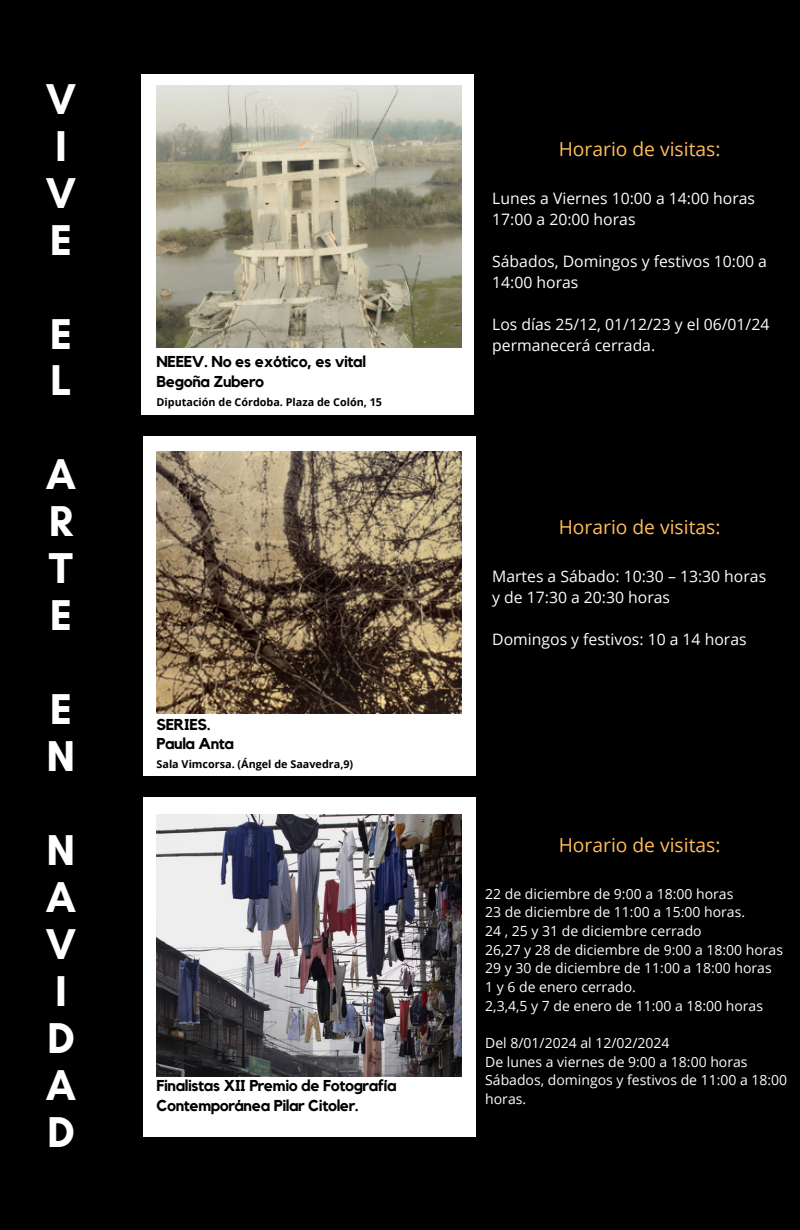
<style>
.page{position:relative;width:800px;height:1230px;background:#fff}
.page>*{position:absolute;margin:0;border:0;box-sizing:border-box;transform-origin:0 0}
.t1{font:700 43.93px/46.9px "Glacial Indifference";color:#fff;text-align:justify}
.t2{font:19.25px "Open Sans";color:#ffbd59}
.t3{font:15.75px/21px "Open Sans";color:#fcfdfd}
.t4{font:700 15.75px/19.6px "Kollektif";letter-spacing:-.025em;color:#000}
.t5{font:14px/18.7px "Open Sans";color:#fcfdfd}
.t6{font:700 10.85px "Open Sans";color:#000}
</style>
<div class="page">
<div style="left:0;top:0;width:799px;height:1230px;background:#000"></div>
<div style="left:141px;top:74px;width:332px;height:340px;background:#fff"></div>
<img style="left:156px;top:85px;width:305px;height:263px">
<div style="left:143px;top:436px;width:332px;height:340px;background:#fff"></div>
<div style="left:143px;top:797px;width:332px;height:340px;background:#fff"></div>
<img style="left:156px;top:451px;width:305px;height:263px">
<img style="left:156px;top:814px;width:305px;height:262px">
<p class="t1" style="left:46px;top:75px;width:32px">V</p>
<p class="t1" style="left:55px;top:122px;width:13px">I</p>
<p class="t1" style="left:46px;top:169px;width:32px">V<br>E</p>
<p class="t1" style="left:50px;top:310px;width:24px">E</p>
<p class="t1" style="left:50px;top:357px;width:23px">L</p>
<p class="t1" style="left:46px;top:450px;width:32px">A R T E</p>
<p class="t1" style="left:47px;top:685px;width:30px">E<br>N</p>
<p class="t1" style="left:46px;top:826px;width:32px">N A V</p>
<p class="t1" style="left:55px;top:967px;width:13px">I</p>
<p class="t1" style="left:46px;top:1014px;width:32px">D A D</p>
<p class="t4" style="left:156px;top:352px;width:211px">NEEEV. No es exótico, es vital</p>
<p class="t4" style="left:156px;top:372px;width:109px">Begoña Zubero</p>
<p class="t6" style="left:156px;top:394px;width:227px">Diputación de Córdoba. Plaza de Colón, 15</p>
<p class="t4" style="left:156px;top:715px;width:56px">SERIES.</p>
<p class="t4" style="left:156px;top:735px;width:79px">Paula Anta</p>
<p class="t6" style="left:156px;top:757px;width:198px">Sala Vimcorsa. (Ángel de Saavedra,9)</p>
<p class="t4" style="left:156px;top:1076px;width:242px">Finalistas XII Premio de Fotografía<br>Contemporánea Pilar Citoler.</p>
<p class="t2" style="left:558px;top:135px;width:163px">Horario de visitas:</p>
<p class="t3" style="left:492px;top:187px;width:264px">Lunes a Viernes 10:00 a 14:00 horas</p>
<p class="t3" style="left:492px;top:208px;width:145px">17:00 a 20:00 horas</p>
<p class="t3" style="left:492px;top:250px;width:276px">Sábados, Domingos y festivos 10:00 a<br>14:00 horas</p>
<p class="t3" style="left:492px;top:313px;width:278px">Los días 25/12, 01/12/23 y el 06/01/24 permanecerá cerrada.</p>
<p class="t2" style="left:558px;top:513px;width:163px">Horario de visitas:</p>
<p class="t3" style="left:492px;top:566px;width:275px">Martes a Sábado: 10:30 – 13:30 horas</p>
<p class="t3" style="left:492px;top:587px;width:179px">y de 17:30 a 20:30 horas</p>
<p class="t3" style="left:492px;top:629px;width:256px">Domingos y festivos: 10 a 14 horas</p>
<p class="t2" style="left:558px;top:831px;width:163px">Horario de visitas:</p>
<p class="t5" style="left:485px;top:884px;width:249px">22 de diciembre de 9:00 a 18:00 horas</p>
<p class="t5" style="left:485px;top:902px;width:261px">23 de diciembre de 11:00 a 15:00 horas.</p>
<p class="t5" style="left:485px;top:921px;width:218px">24 , 25 y 31 de diciembre cerrado</p>
<p class="t5" style="left:485px;top:940px;width:299px">26,27 y 28 de diciembre de 9:00 a 18:00 horas</p>
<p class="t5" style="left:485px;top:958px;width:288px">29 y 30 de diciembre de 11:00 a 18:00 horas</p>
<p class="t5" style="left:485px;top:977px;width:152px">1 y 6 de enero cerrado.</p>
<p class="t5" style="left:485px;top:996px;width:279px">2,3,4,5 y 7 de enero de 11:00 a 18:00 horas</p>
<p class="t5" style="left:485px;top:1033px;width:186px">Del 8/01/2024 al 12/02/2024</p>
<p class="t5" style="left:485px;top:1052px;width:264px">De lunes a viernes de 9:00 a 18:00 horas</p>
<p class="t5" style="left:485px;top:1070px;width:303px">Sábados, domingos y festivos de 11:00 a 18:00 horas.</p>
</div>
